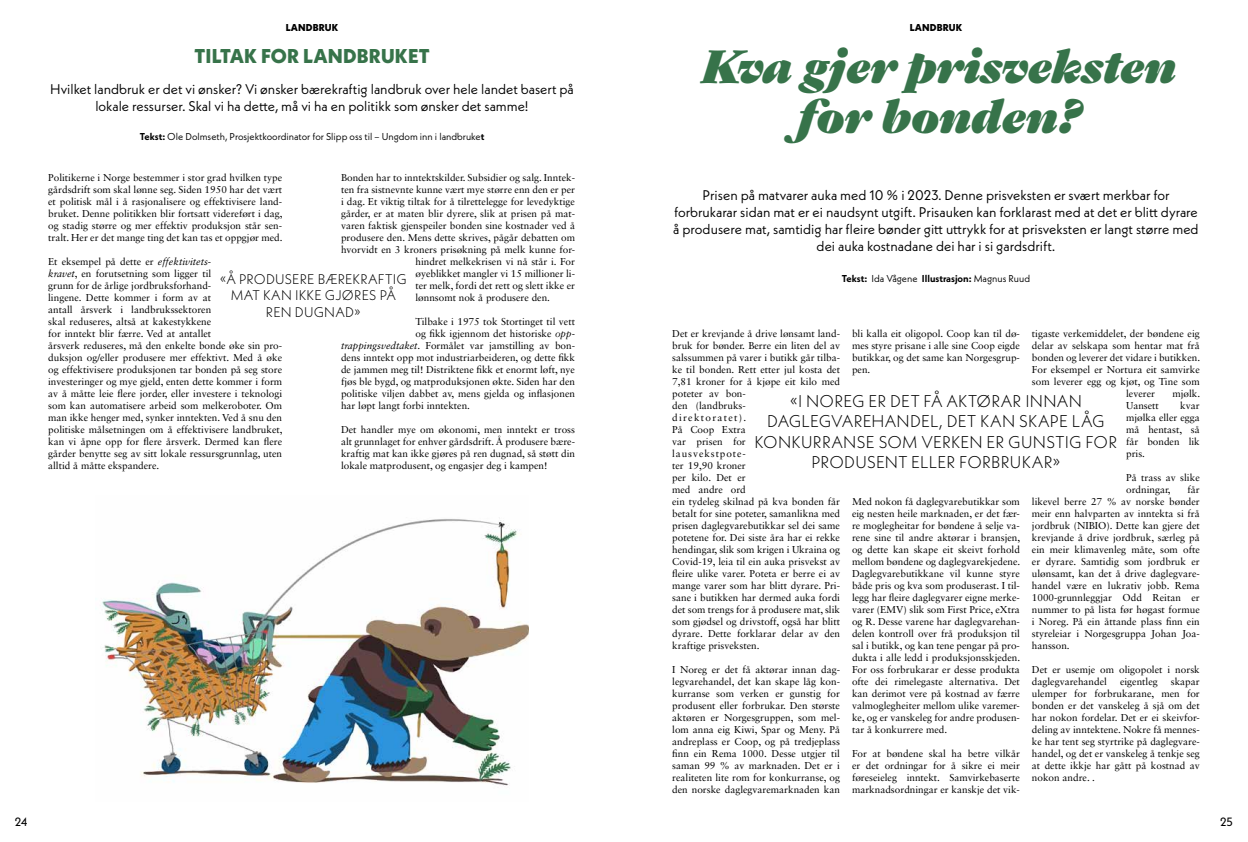
<style>
.page{position:relative;width:1248px;height:842px;background:#fff}
.page>*{position:absolute;margin:0;border:0;box-sizing:border-box;transform-origin:0 0}
.t1{font:italic 45px/50px "Gastromond";color:#37734a;text-align:center}
.t2{font:800 20px "Neue Kabel";letter-spacing:.01em;color:#37734a}
.t3{font:300 17px/20.4px "Neue Kabel";letter-spacing:.01em;color:#000;text-align:center}
.t4{font:14px/16.8px "Neue Kabel";color:#000;text-align:center}
.t5{font:300 14px/16.8px "Neue Kabel";letter-spacing:.01em;color:#000;text-align:center}
.t6{font:12px "Neue Kabel";color:#000}
.t7{font:10px/12px "Sabon LT Std";color:#000;text-align:justify}
.t8{font:10px "Neue Kabel";color:#000}
.t9{font:700 10px "Neue Kabel";color:#000}
.t10{font:800 10px "Neue Kabel";letter-spacing:.01em;color:#000}
.s1{font-weight:700}
.s2{font-style:italic}
.s3{font-weight:400}
</style>
<div class="page">
<img style="left:102px;top:519px;width:426px;height:267px">
<p class="t10" style="left:286px;top:21px;width:54px">LANDBRUK</p>
<p class="t10" style="left:909px;top:21px;width:54px">LANDBRUK</p>
<h2 class="t2" style="left:194px;top:44px;width:237px">TILTAK FOR LANDBRUKET</h2>
<h3 class="t4" style="left:50px;top:81px;width:525px">Hvilket landbruk er det vi ønsker? Vi ønsker bærekraftig landbruk over hele landet basert på lokale ressurser. Skal vi ha dette, må vi ha en politikk som ønsker det samme!</h3>
<p class="t8" style="left:140px;top:130px;width:346px"><span class="s1">Tekst:</span> Ole Dolmseth, Prosjektkoordinator for Slipp oss til – Ungdom inn i landbruke<span class="s1">t</span></p>
<p class="t7" style="left:48px;top:172px;width:236px">Politikerne i Norge bestemmer i stor grad hvilken type gårdsdrift som skal lønne seg. Siden 1950 har det vært et politisk mål i å rasjonalisere og effektivisere land&shy;bruket. Denne politikken blir fortsatt videreført i dag, og stadig større og mer effektiv produksjon står sen&shy;tralt. Her er det mange ting det kan tas et oppgjør med.</p>
<p class="t7" style="left:48px;top:256px;width:236px;text-align:left">Et eksempel på dette er <span class="s2">effektivitets-<br>kravet</span>, en forutsetning som ligger til<br>grunn for de årlige jordbruksforhand-<br>lingene. Dette kommer i form av at<br>antall årsverk i landbrukssektoren<br>skal reduseres, altså at kakestykkene<br>for inntekt blir færre. Ved at antallet<br>årsverk reduseres, må den enkelte bonde øke sin pro&shy;duksjon og/eller produsere mer effektivt. Med å øke og effektivisere produksjonen tar bonden på seg store investeringer og mye gjeld, enten dette kommer i form av å måtte leie flere jorder, eller investere i teknologi som kan automatisere arbeid som melkeroboter. Om man ikke henger med, synker inntekten. Ved å snu den politiske målsetningen om å effektivisere landbruket, kan vi åpne opp for flere årsverk. Dermed kan flere gårder benytte seg av sitt lokale ressursgrunnlag, uten alltid å måtte ekspandere.</p>
<p class="t7" style="left:341px;top:172px;width:235px">Bonden har to inntektskilder. Subsidier og salg. Inntek-</p>
<p class="t7" style="left:341px;top:184px;width:235px">ten fra sistnevnte kunne vært mye større enn den er per</p>
<p class="t7" style="left:341px;top:196px;width:235px">i dag. Et viktig tiltak for å tilrettelegge for levedyktige</p>
<p class="t7" style="left:341px;top:208px;width:235px">gårder, er at maten blir dyrere, slik at prisen på mat-</p>
<p class="t7" style="left:341px;top:220px;width:235px">varen faktisk gjenspeiler bonden sine kostnader ved å</p>
<p class="t7" style="left:341px;top:232px;width:235px">produsere den. Mens dette skrives, pågår debatten om</p>
<p class="t7" style="left:341px;top:244px;width:235px">hvorvidt en 3 kroners prisøkning på melk kunne for-</p>
<p class="t7" style="left:415px;top:256px;width:161px">hindret melkekrisen vi nå står i. For</p>
<p class="t7" style="left:415px;top:268px;width:161px">øyeblikket mangler vi 15 millioner li-</p>
<p class="t7" style="left:415px;top:280px;width:161px">ter melk, fordi det rett og slett ikke er</p>
<p class="t7" style="left:415px;top:292px;width:136px">lønnsomt nok å produsere den.</p>
<p class="t7" style="left:415px;top:316px;width:161px">Tilbake i 1975 tok Stortinget til vett</p>
<p class="t7" style="left:415px;top:328px;width:161px">og fikk igjennom det historiske <span class="s2">opp-</span></p>
<p class="t7" style="left:341px;top:340px;width:235px"><span class="s2">trappingsvedtaket</span>. Formålet var jamstilling av bon-</p>
<p class="t7" style="left:341px;top:352px;width:235px">dens inntekt opp mot industriarbeideren, og dette fikk</p>
<p class="t7" style="left:341px;top:364px;width:235px">de jammen meg til! Distriktene fikk et enormt løft, nye</p>
<p class="t7" style="left:341px;top:376px;width:235px">fjøs ble bygd, og matproduksjonen økte. Siden har den</p>
<p class="t7" style="left:341px;top:388px;width:235px">politiske viljen dabbet av, mens gjelda og inflasjonen</p>
<p class="t7" style="left:341px;top:400px;width:130px">har løpt langt forbi inntekten.</p>
<p class="t7" style="left:341px;top:424px;width:235px">Det handler mye om økonomi, men inntekt er tross alt grunnlaget for enhver gårdsdrift. Å produsere bære&shy;kraftig mat kan ikke gjøres på ren dugnad, så støtt din lokale matprodusent, og engasjer deg i kampen!</p>
<h3 class="t5" style="left:220px;top:270px;width:188px">«Å PRODUSERE BÆREKRAFTIG<br>MAT KAN IKKE GJØRES PÅ<br>REN DUGNAD»</h3>
<h1 class="t1" style="left:698px;top:38px;width:476px">Kva gjer prisveksten for bonden?</h1>
<p class="t4" style="left:673px;top:187px;width:527px">Prisen på matvarer auka med 10 % i 2023. Denne prisveksten er svært merkbar for forbrukarar sidan mat er ei naudsynt utgift. Prisauken kan forklarast med at det er blitt dyrare å produsere mat, samtidig har fleire bønder gitt uttrykk for at prisveksten er langt større med dei auka kostnadane dei har i si gardsdrift.</p>
<p class="t9" style="left:841px;top:272px;width:190px">Tekst: <span class="s3">Ida Vågene</span> Illustrasjon: <span class="s3">Magnus Ruud</span></p>
<p class="t7" style="left:1031px;top:327px;width:169px">tigaste verkemiddelet, der bøndene eig</p>
<p class="t7" style="left:1031px;top:339px;width:169px">delar av selskapa som hentar mat frå</p>
<p class="t7" style="left:1031px;top:351px;width:170px">bonden og leverer det vidare i butikken.</p>
<p class="t7" style="left:1031px;top:363px;width:169px">For eksempel er Nortura eit samvirke</p>
<p class="t7" style="left:1031px;top:375px;width:169px">som leverer egg og kjøt, og Tine som</p>
<p class="t7" style="left:1125px;top:387px;width:30px">leverer</p>
<p class="t7" style="left:1172px;top:387px;width:29px">mjølk.</p>
<p class="t7" style="left:1125px;top:399px;width:34px">Uansett</p>
<p class="t7" style="left:852px;top:327px;width:169px">bli kalla eit oligopol. Coop kan til dø&shy;mes styre prisane i alle sine Coop eigde butikkar, og det same kan Norgesgrup&shy;pen.</p>
<p class="t7" style="left:672px;top:327px;width:169px;text-align:left">Det er krevjande å drive lønsamt land&shy;bruk for bønder. Berre ein liten del av salssummen på varer i butikk går tilba&shy;ke til bonden. Rett etter jul kosta det<br>7,81 kroner for å kjøpe eit kilo med poteter av bon-<br>den (landbruks-<br>direktoratet).<br>På Coop Extra<br>var prisen for<br>lausvekstpote-<br>ter 19,90 kroner<br>per kilo. Det er<br>med andre ord<br>ein tydeleg skilnad på kva bonden får betalt for sine poteter, samanlikna med prisen daglegvarebutikkar sel dei same potetene for. Dei siste åra har ei rekke hendingar, slik som krigen i Ukraina og<br>Covid-19, leia til ein auka prisvekst av fleire ulike varer. Poteta er berre ei av mange varer som har blitt dyrare. Pri&shy;sane i butikken har dermed auka fordi det som trengs for å produsere mat, slik som gjødsel og drivstoff, også har blitt dyrare. Dette forklarar delar av den kraftige prisveksten.</p>
<p class="t7" style="left:672px;top:663px;width:169px">I Noreg er det få aktørar innan dag&shy;legvarehandel, det kan skape låg kon&shy;kurranse som verken er gunstig for produsent eller forbrukar. Den største aktøren er Norgesgruppen, som mel&shy;lom anna eig Kiwi, Spar og Meny. På andreplass er Coop, og på tredjeplass finn ein Rema 1000. Desse utgjer til saman 99 % av marknaden. Det er i realiteten lite rom for konkurranse, og den norske daglegvaremarknaden kan</p>
<h3 class="t3" style="left:754px;top:391px;width:364px">«I NOREG ER DET FÅ AKTØRAR INNAN DAGLEGVAREHANDEL, DET KAN SKAPE LÅG KONKURRANSE SOM VERKEN ER GUNSTIG FOR PRODUSENT ELLER FORBRUKAR»</h3>
<p class="t7" style="left:1125px;top:399px;width:75px;text-indent:54px">kvar mjølka eller egga må hentast, så får bonden lik pris.</p>
<p class="t7" style="left:1125px;top:471px;width:75px">På trass av slike ordningar,</p>
<p class="t7" style="left:1031px;top:483px;width:169px;text-indent:156px">får likevel berre 27 % av norske bønder meir enn halvparten av inntekta si frå jordbruk (NIBIO). Dette kan gjere det krevjande å drive jordbruk, særleg på ein meir klimavenleg måte, som ofte er dyrare. Samtidig som jordbruk er ulønsamt, kan det å drive daglegvare&shy;handel være en lukrativ jobb. Rema 1000-grunnleggjar Odd Reitan er nummer to på lista før høgast formue i Noreg. På ein åttande plass finn ein styreleiar i Norgesgruppa Johan Joa&shy;hansson.</p>
<p class="t7" style="left:1031px;top:663px;width:169px">Det er usemje om oligopolet i norsk daglegvarehandel</p>
<p class="t7" style="left:852px;top:495px;width:170px">Med nokon få daglegvarebutikkar som eig nesten heile marknaden, er det fær&shy;re moglegheitar for bøndene å selje va&shy;rene sine til andre aktørar i bransjen, og dette kan skape eit skeivt forhold mellom bøndene og daglegvarekjedene.<br>Daglegvarebutikkane vil kunne styre både pris og kva som produserast. I til&shy;legg har fleire daglegvarer eigne merke&shy;varer (EMV) slik som First Price, eXtra og R. Desse varene har daglegvarehan&shy;delen kontroll over frå produksjon til sal i butikk, og kan tene pengar på pro&shy;dukta i alle ledd i produksjonsskjeden.<br>For oss forbrukarar er desse produkta ofte dei rimelegaste alternativa. Det kan derimot vere på kostnad av færre valmoglegheiter mellom ulike varemer&shy;ke, og er vanskeleg for andre produsen&shy;tar å konkurrere med.</p>
<p class="t7" style="left:852px;top:747px;width:169px">For at bøndene skal ha betre vilkår er det ordningar for å sikre ei meir føreseieleg inntekt. Samvirkebaserte marknadsordningar er kanskje det vik-</p>
<p class="t7" style="left:1031px;top:675px;width:169px;text-indent:139px">skapar ulemper for forbrukarane, men for bonden er det vanskeleg å sjå om det har nokon fordelar. Det er ei skeivfor&shy;deling av inntektene. Nokre få mennes&shy;ke har tent seg styrtrike på daglegvare&shy;handel, og det er vanskeleg å tenkje seg at dette ikkje har gått på kostnad av nokon andre. .</p>
<p class="t7" style="left:1119px;top:675px;width:39px">eigentleg</p>
<p class="t6" style="left:15px;top:814px;width:14px">24</p>
<p class="t6" style="left:1219px;top:814px;width:15px">25</p>
</div>
